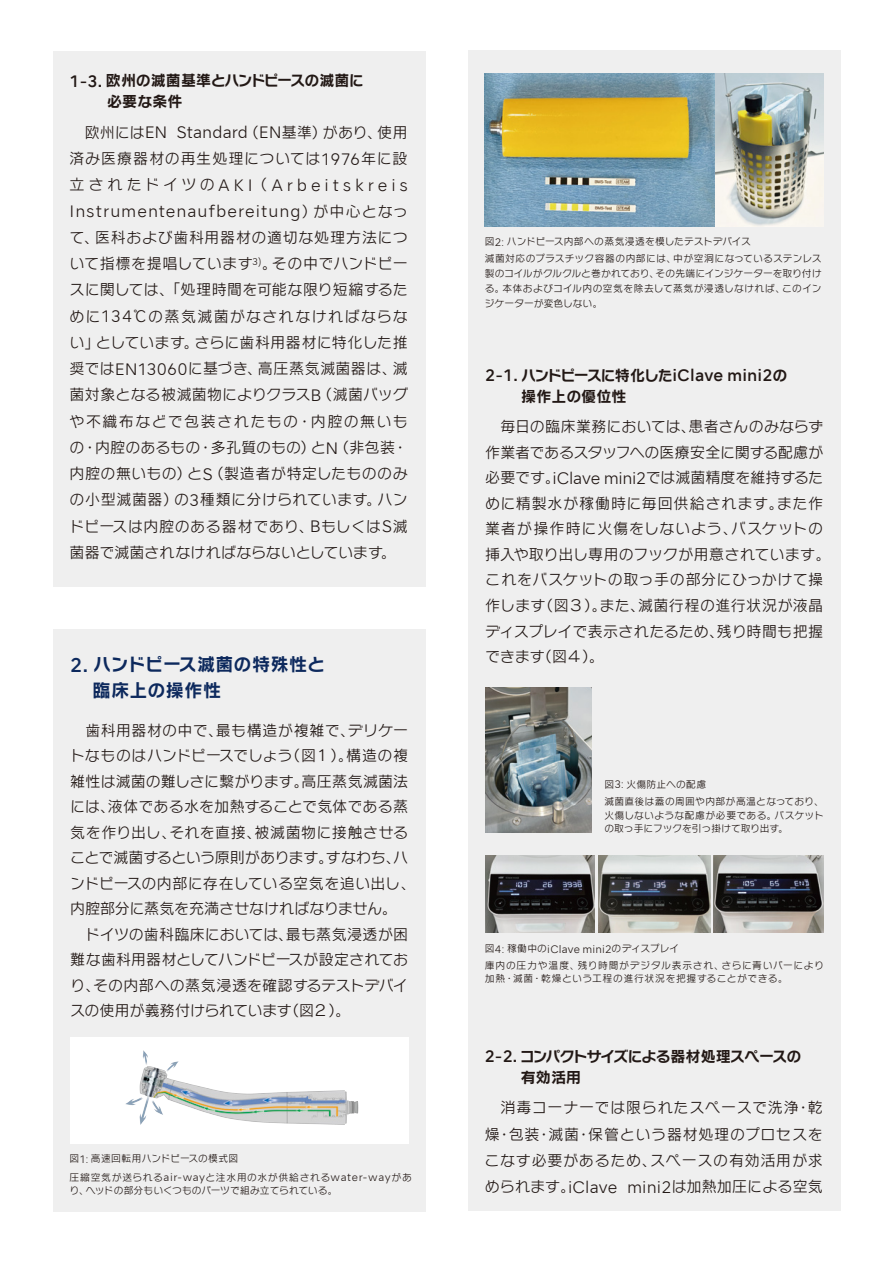
<style>
.page{position:relative;width:893px;height:1263px;background:#fff}
.page>*{position:absolute;margin:0;border:0;box-sizing:border-box;transform-origin:0 0}
.t1{font:18px/25.5px "NSK TSR J B";letter-spacing:.02em;color:#0d295d}
.t2{font:300 15.75px/26.2px "NSKTSRE";letter-spacing:.07em;color:#221815}
.t3{font:500 15.75px "NSKTSRE";letter-spacing:.01em;color:#221815}
.t4{font:15px/25.5px "NSK TSR J M";letter-spacing:.01em;color:#221815}
.t5{font:15px/26.2px "NSK TSR J M";letter-spacing:.035em;color:#221815}
.t6{font:15px/21px "NSK TSR J B";letter-spacing:-.045em;color:#221815}
.t7{font:15px/21px "NSK TSR J B";letter-spacing:-.02em;color:#221815}
.t8{font:15px "NSK TSR J B";letter-spacing:.01em;color:#221815}
.t9{font:300 10.2px "NSKTSRE";letter-spacing:.02em;color:#221815}
.t10{font:9.75px/17.1px "NSK TSR J M";letter-spacing:.035em;color:#221815}
.t11{font:9.75px/13.5px "NSK TSR J M";letter-spacing:.07em;color:#221815}
.t12{font:9.75px/18.6px "NSK TSR J M";letter-spacing:.055em;color:#221815}
.t13{font:9.75px/13.5px "NSK TSR J M";letter-spacing:.015em;color:#221815}
.t14{font:9.75px "NSK TSR J M";color:#221815}
.s1{font-family:"NSKTSRE";font-weight:500;font-size:15.75px}
.s2{font-family:"NSKTSRE";font-weight:300;font-size:15.75px}
.s3{font-family:"NSK TSR J M";font-weight:400;font-size:15px}
.s4{font-family:"NSKTSRE";font-weight:500;font-size:18.9px}
.s5{font-family:"NSKTSRE";font-weight:300;font-size:10.2px}
.s6{font-family:"NSK TSR J B";font-weight:400;font-size:15px}
.s7{font-family:"NSK TSR J M";font-weight:400;font-size:9.75px}
</style>
<div class="page">
<div style="left:468px;top:50px;width:372px;height:1161px;background:#efefef"></div>
<div style="left:53px;top:51px;width:372px;height:536px;background:#efefef"></div>
<div style="left:53px;top:629px;width:372px;height:583px;background:#efefef"></div>
<img style="left:598px;top:855px;width:112px;height:77px">
<img style="left:485px;top:855px;width:109px;height:77px">
<img style="left:713px;top:855px;width:110px;height:77px">
<svg style="left:71px;top:1037px;width:338px;height:107px;fill:#fff"></svg>
<img style="left:139px;top:1050px;width:40px;height:75px">
<img style="left:485px;top:73px;width:231px;height:153px">
<img style="left:716px;top:73px;width:107px;height:153px">
<img style="left:485px;top:688px;width:106px;height:144px">
<p class="t7" style="left:107px;top:69px;width:258px;text-indent:-37px"><span class="s1">1-3.</span> 欧州の滅菌基準とハンドピースの滅菌に必要な条件</p>
<p class="t5" style="left:70px;top:119px;width:340px">　欧州には<span class="s2">EN Standard</span>（<span class="s2">EN</span>基準）があり、使用済み医療器材の再生処理については<span class="s2">1976</span>年に設</p>
<p class="t2" style="left:70px;top:172px;width:340px"><span class="s3">立されたドイツの</span>AKI<span class="s3">（</span>Arbeitskreis<br>Instrumentenaufbereitung<span class="s3">）が中心となっ</span></p>
<p class="t4" style="left:70px;top:224px;width:340px;line-height:26.2px;text-align:justify">て、医科および歯科用器材の適切な処理方法について指標を提唱しています<sup>3)</sup>。その中でハンドピースに関しては、「処理時間を可能な限り短縮するために<span class="s2">134</span>℃の蒸気滅菌がなされなければならない」としています。さらに歯科用器材に特化した推奨では<span class="s2">EN13060</span>に基づき、高圧蒸気滅菌器は、滅菌対象となる被滅菌物によりクラス<span class="s2">B</span>（滅菌バッグや不織布などで包装されたもの・内腔の無いもの・内腔のあるもの・多孔質のもの）と<span class="s2">N</span>（非包装・内腔の無いもの）と<span class="s2">S</span>（製造者が特定したもののみの小型滅菌器）の<span class="s2">3</span>種類に分けられています。ハンドピースは内腔のある器材であり、<span class="s2">B</span>もしくは<span class="s2">S</span>滅菌器で滅菌されなければならないとしています。</p>
<p class="t1" style="left:93px;top:651px;width:234px;text-indent:-22px"><span class="s4">2.</span> ハンドピース滅菌の特殊性と臨床上の操作性</p>
<p class="t4" style="left:70px;top:717px;width:347px">　歯科用器材の中で、最も構造が複雑で、デリケートなものはハンドピースでしょう（図１）。構造の複雑性は滅菌の難しさに繋がります。高圧蒸気滅菌法には、液体である水を加熱することで気体である蒸気を作り出し、それを直接、被滅菌物に接触させることで滅菌するという原則があります。すなわち、ハンドピースの内部に存在している空気を追い出し、内腔部分に蒸気を充満させなければなりません。　ドイツの歯科臨床においては、最も蒸気浸透が困難な歯科用器材としてハンドピースが設定されており、その内部への蒸気浸透を確認するテストデバイスの使用が義務付けられています（図２）。</p>
<p class="t12" style="left:70px;top:1149px;width:344px">図<span class="s5">1:</span> 高速回転用ハンドピースの模式図<br>圧縮空気が送られる<span class="s5">air-way</span>と注水用の水が供給される<span class="s5">water-way</span>があ</p>
<p class="t14" style="left:70px;top:1184px;width:270px">り、ヘッドの部分もいくつものパーツで組み立てられている。</p>
<p class="t10" style="left:485px;top:233px;width:338px">図<span class="s5">2:</span> ハンドピース内部への蒸気浸透を模したテストデバイス<br>滅菌対応のプラスチック容器の内部には、中が空洞になっているステンレス</p>
<p class="t10" style="left:485px;top:266px;width:338px;line-height:15px;text-align:justify">製のコイルがクルクルと巻かれており、その先端にインジケーターを取り付ける。本体およびコイル内の空気を除去して蒸気が浸透しなければ、このインジケーターが変色しない。</p>
<p class="t3" style="left:485px;top:365px;width:304px">2-1. <span class="s6">ハンドピースに特化した</span>iClave mini2<span class="s6">の</span></p>
<p class="t8" style="left:521px;top:386px;width:107px">操作上の優位性</p>
<p class="t4" style="left:485px;top:413px;width:347px">　毎日の臨床業務においては、患者さんのみならず作業者であるスタッフへの医療安全に関する配慮が必要です。<span class="s2">iClave mini2</span>では滅菌精度を維持するために精製水が稼働時に毎回供給されます。また作業者が操作時に火傷をしないよう、バスケットの挿入や取り出し専用のフックが用意されています。これをバスケットの取っ手の部分にひっかけて操作します（図３）。また、滅菌行程の進行状況が液晶ディスプレイで表示されたるため、残り時間も把握できます（図４）。</p>
<p class="t10" style="left:604px;top:775px;width:221px">図<span class="s5">3:</span> 火傷防止への配慮<br>滅菌直後は蓋の周囲や内部が高温となっており、</p>
<p class="t13" style="left:604px;top:808px;width:221px">火傷しないような配慮が必要である。バスケットの取っ手にフックを引っ掛けて取り出す。</p>
<p class="t9" style="left:485px;top:942px;width:196px"><span class="s7">図</span>4: <span class="s7">稼働中の</span>iClave mini2<span class="s7">のディスプレイ</span></p>
<p class="t11" style="left:485px;top:958px;width:340px">庫内の圧力や温度、残り時間がデジタル表示され、さらに青いバーにより加熱・滅菌・乾燥という工程の進行状況を把握することができる。</p>
<p class="t6" style="left:521px;top:1045px;width:282px;text-indent:-36px"><span class="s1">2-2.</span> コンパクトサイズによる器材処理スペースの有効活用</p>
<p class="t4" style="left:485px;top:1094px;width:340px;line-height:26.2px;text-align:justify">　消毒コーナーでは限られたスペースで洗浄・乾燥・包装・滅菌・保管という器材処理のプロセスをこなす必要があるため、スペースの有効活用が求められます。<span class="s2">iClave mini2</span>は加熱加圧による空気</p>
</div>
